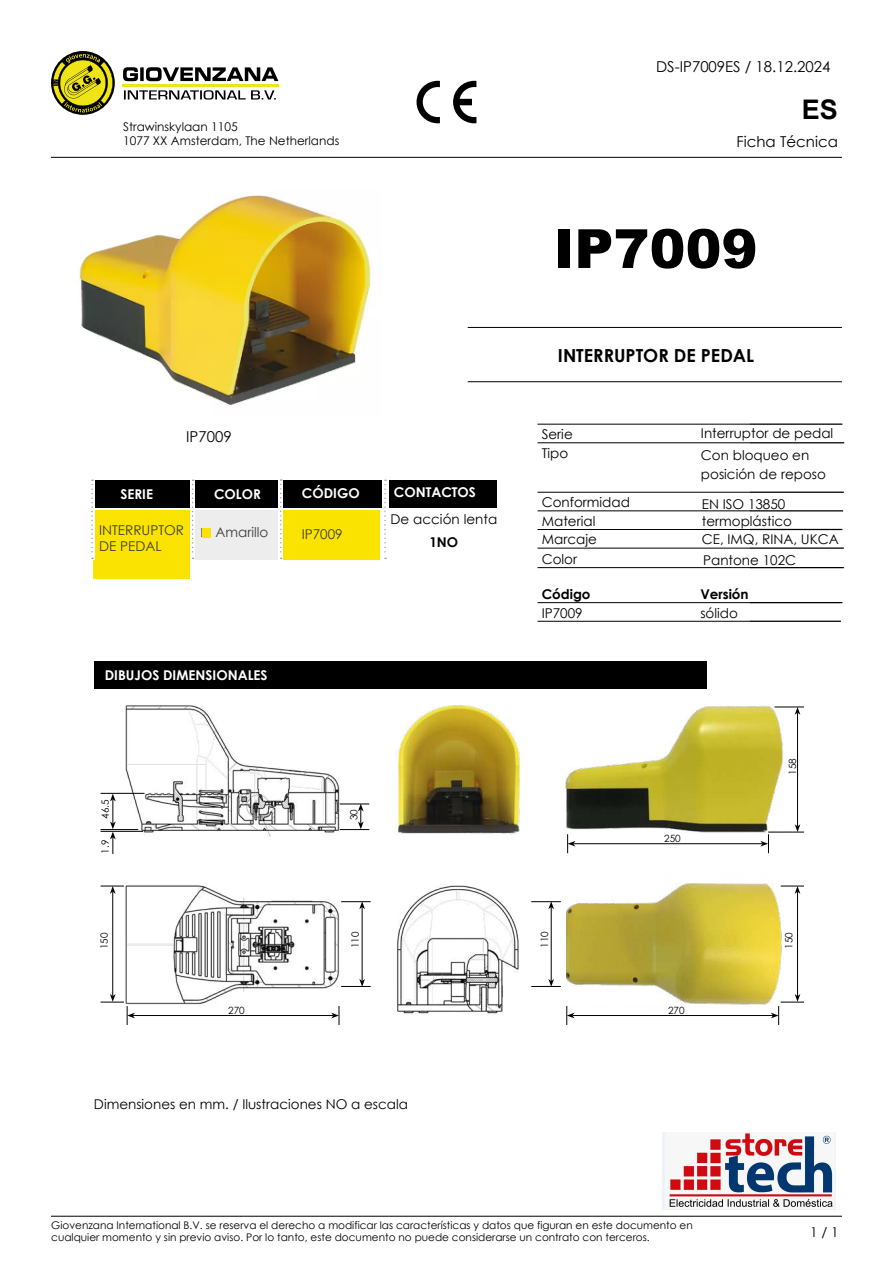
<style>
.page{position:relative;width:893px;height:1263px;background:#fff}
.page>*{position:absolute;margin:0;border:0;box-sizing:border-box;transform-origin:0 0}
.t1{font:900 54px "Arial";color:#000}
.t2{font:700 27px "Arial";color:#000}
.t3{font:700 18px "Century Gothic";color:#000}
.t4{font:15px "Century Gothic";color:#000}
.t5{font:13.5px/18.6px "Century Gothic";color:#000}
.t6{font:700 13.5px "Century Gothic";color:#fff}
.t7{font:13.5px/16.2px "Century Gothic";color:#3c3c3b}
.t8{font:700 13.5px "Century Gothic";color:#000}
.t9{font:700 13.5px "Century Gothic";color:#fff}
.t10{font:12px/14.4px "Century Gothic";color:#000}
.t11{font:10.5px/12.3px "Century Gothic";color:#000}
.t12{font:10.05px "Century Gothic";color:#000}
.s1{font-family:"Klavika"}
</style>
<div class="page">
<hr style="left:51px;top:157px;width:791px;height:1px;background:#000">
<hr style="left:122px;top:84px;width:157px;height:2px;background:#eee416">
<svg style="left:51px;top:51px;width:64px;height:64px"></svg>
<svg style="left:53px;top:54px;width:60px;height:59px;background:#a09b2e"></svg>
<svg style="left:123px;top:67px;width:155px;height:14px"></svg>
<svg style="left:124px;top:90px;width:152px;height:10px"></svg>
<hr style="left:51px;top:1216px;width:791px;height:1px;background:#000">
<svg style="left:416px;top:81px;width:24px;height:42px"></svg>
<svg style="left:453px;top:81px;width:23px;height:42px"></svg>
<hr style="left:468px;top:327px;width:374px;height:1px;background:#000">
<hr style="left:468px;top:381px;width:374px;height:1px;background:#000">
<hr style="left:537px;top:424px;width:213px;height:1px;background:#000">
<hr style="left:750px;top:424px;width:92px;height:1px;background:#000">
<hr style="left:537px;top:442px;width:213px;height:1px;background:#000">
<hr style="left:750px;top:442px;width:94px;height:1px;background:#000">
<hr style="left:537px;top:492px;width:213px;height:1px;background:#000">
<hr style="left:750px;top:492px;width:94px;height:1px;background:#000">
<hr style="left:537px;top:510px;width:213px;height:1px;background:#000">
<hr style="left:750px;top:511px;width:93px;height:1px;background:#000">
<hr style="left:537px;top:529px;width:213px;height:1px;background:#000">
<hr style="left:750px;top:529px;width:92px;height:1px;background:#000">
<hr style="left:537px;top:548px;width:213px;height:1px;background:#000">
<hr style="left:750px;top:548px;width:94px;height:1px;background:#000">
<hr style="left:537px;top:602px;width:213px;height:1px;background:#000">
<hr style="left:750px;top:602px;width:92px;height:1px;background:#000">
<hr style="left:537px;top:621px;width:213px;height:1px;background:#000">
<hr style="left:750px;top:621px;width:91px;height:1px;background:#000">
<div style="left:93px;top:480px;width:100px;height:27px;background:#000"></div>
<div style="left:192px;top:480px;width:88px;height:27px;background:#000"></div>
<div style="left:193px;top:510px;width:88px;height:49px;background:#ededed"></div>
<div style="left:281px;top:510px;width:99px;height:49px;background:#fbe300"></div>
<div style="left:93px;top:511px;width:97px;height:68px;background:#fbe300"></div>
<div style="left:281px;top:480px;width:100px;height:27px;background:#000"></div>
<hr style="left:90px;top:479px;width:4px;height:80px;background:#fff">
<svg style="left:91px;top:480px;width:2px;height:79px"></svg>
<hr style="left:191px;top:479px;width:4px;height:80px;background:#fff">
<svg style="left:192px;top:480px;width:2px;height:79px"></svg>
<hr style="left:279px;top:479px;width:4px;height:80px;background:#fff">
<svg style="left:280px;top:479px;width:2px;height:80px"></svg>
<svg style="left:384px;top:480px;width:2px;height:79px"></svg>
<hr style="left:537px;top:567px;width:213px;height:1px;background:#000">
<hr style="left:750px;top:567px;width:94px;height:1px;background:#000">
<div style="left:389px;top:480px;width:108px;height:27px;background:#000"></div>
<div style="left:95px;top:661px;width:612px;height:28px;background:#000"></div>
<img style="left:79px;top:195px;width:292px;height:210px">
<div style="left:202px;top:528px;width:9px;height:9px;background:#fbe300"></div>
<img style="left:116px;top:704px;width:231px;height:133px">
<img style="left:100px;top:882px;width:262px;height:123px">
<hr style="left:768px;top:832px;width:36px;height:1px;background:#000">
<hr style="left:774px;top:707px;width:30px;height:1px;background:#000">
<hr style="left:797px;top:713px;width:1px;height:113px;background:#000">
<svg style="left:795px;top:707px;width:5px;height:8px"></svg>
<svg style="left:795px;top:824px;width:5px;height:8px"></svg>
<hr style="left:573px;top:843px;width:189px;height:1px;background:#000">
<svg style="left:760px;top:834px;width:9px;height:19px"></svg>
<svg style="left:567px;top:834px;width:8px;height:19px"></svg>
<svg style="left:340px;top:804px;width:29px;height:26px"></svg>
<hr style="left:101px;top:793px;width:44px;height:1px;background:#000">
<hr style="left:101px;top:829px;width:37px;height:1px;background:#000">
<hr style="left:101px;top:831px;width:42px;height:1px;background:#000">
<svg style="left:110px;top:794px;width:6px;height:60px"></svg>
<hr style="left:341px;top:901px;width:30px;height:1px;background:#000">
<hr style="left:341px;top:986px;width:30px;height:1px;background:#000">
<hr style="left:362px;top:907px;width:1px;height:74px;background:#000">
<svg style="left:359px;top:901px;width:6px;height:8px"></svg>
<svg style="left:359px;top:979px;width:6px;height:7px"></svg>
<hr style="left:112px;top:892px;width:1px;height:104px;background:#000">
<svg style="left:101px;top:886px;width:23px;height:8px"></svg>
<hr style="left:133px;top:1015px;width:200px;height:1px;background:#000">
<svg style="left:331px;top:1006px;width:9px;height:19px"></svg>
<svg style="left:101px;top:994px;width:34px;height:31px"></svg>
<img style="left:398px;top:705px;width:122px;height:129px">
<img style="left:565px;top:705px;width:228px;height:128px">
<img style="left:566px;top:883px;width:224px;height:122px">
<img style="left:397px;top:885px;width:122px;height:130px">
<hr style="left:572px;top:1015px;width:201px;height:1px;background:#000">
<svg style="left:566px;top:1006px;width:9px;height:19px"></svg>
<hr style="left:797px;top:892px;width:1px;height:104px;background:#000">
<svg style="left:781px;top:886px;width:23px;height:8px"></svg>
<svg style="left:771px;top:994px;width:33px;height:31px"></svg>
<hr style="left:531px;top:901px;width:30px;height:1px;background:#000">
<hr style="left:531px;top:986px;width:30px;height:1px;background:#000">
<hr style="left:551px;top:907px;width:1px;height:74px;background:#000">
<svg style="left:548px;top:901px;width:6px;height:8px"></svg>
<svg style="left:548px;top:979px;width:6px;height:7px"></svg>
<img style="left:663px;top:1132px;width:173px;height:77px">
<p class="t10" style="left:123px;top:119px;width:218px">Strawinskylaan 1105<br>1077 XX Amsterdam, The Netherlands</p>
<p class="t4" style="left:186px;top:427px;width:47px">IP7009</p>
<p class="t9" style="left:120px;top:484px;width:34px">SERIE</p>
<p class="t6" style="left:214px;top:484px;width:48px">COLOR</p>
<p class="t7" style="left:99px;top:521px;width:171px">INTERRUPTOR <span class="s1">•</span> Amarillo<br>DE PEDAL</p>
<p class="t9" style="left:302px;top:483px;width:59px">CÓDIGO</p>
<p class="t7" style="left:302px;top:526px;width:42px">IP7009</p>
<p class="t6" style="left:394px;top:482px;width:84px">CONTACTOS</p>
<p class="t5" style="left:390px;top:510px;width:108px">De acción lenta</p>
<p class="t8" style="left:429px;top:532px;width:30px">1NO</p>
<p class="t6" style="left:105px;top:665px;width:164px">DIBUJOS DIMENSIONALES</p>
<p class="t12" style="left:98px;top:818px;width:21px;rotate:-90deg">46.5</p>
<p class="t12" style="left:347px;top:820px;width:13px;rotate:-90deg">30</p>
<p class="t12" style="left:98px;top:853px;width:15px;rotate:-90deg">1.9</p>
<p class="t12" style="left:97px;top:949px;width:18px;rotate:-90deg">150</p>
<p class="t12" style="left:348px;top:948px;width:18px;rotate:-90deg">110</p>
<p class="t4" style="left:656px;top:56px;width:176px">DS-IP7009ES / 18.12.2024</p>
<h2 class="t2" style="left:802px;top:90px;width:38px">ES</h2>
<p class="t4" style="left:736px;top:131px;width:103px">Ficha Técnica</p>
<h1 class="t1" style="left:553px;top:209px;width:206px">IP7009</h1>
<h3 class="t3" style="left:558px;top:341px;width:198px">INTERRUPTOR DE PEDAL</h3>
<p class="t5" style="left:542px;top:425px;width:33px">Serie<br>Tipo</p>
<p class="t5" style="left:542px;top:493px;width:90px">Conformidad<br>Material<br>Marcaje</p>
<p class="t5" style="left:701px;top:421px;width:134px;line-height:22.6px">Interruptor de pedal<br>Con bloqueo en</p>
<p class="t5" style="left:701px;top:465px;width:126px">posición de reposo</p>
<p class="t5" style="left:702px;top:495px;width:138px;line-height:17.2px">EN ISO 13850 termoplástico<br>CE, IMQ, RINA, UKCA</p>
<p class="t5" style="left:542px;top:549px;width:37px">Color</p>
<p class="t5" style="left:703px;top:550px;width:95px">Pantone 102C</p>
<p class="t8" style="left:542px;top:584px;width:50px">Código</p>
<p class="t8" style="left:700px;top:584px;width:50px">Versión</p>
<p class="t5" style="left:542px;top:603px;width:42px">IP7009</p>
<p class="t5" style="left:700px;top:603px;width:39px">sólido</p>
<p class="t12" style="left:664px;top:832px;width:18px">250</p>
<p class="t12" style="left:785px;top:774px;width:18px;rotate:-90deg">158</p>
<p class="t12" style="left:537px;top:948px;width:18px;rotate:-90deg">110</p>
<p class="t12" style="left:782px;top:949px;width:18px;rotate:-90deg">150</p>
<p class="t12" style="left:228px;top:1003px;width:18px">270</p>
<p class="t12" style="left:668px;top:1003px;width:18px">270</p>
<p class="t5" style="left:94px;top:1095px;width:316px">Dimensiones en mm. / Ilustraciones NO a escala</p>
<p class="t11" style="left:51px;top:1219px;width:643px">Giovenzana International B.V. se reserva el derecho a modificar las características y datos que figuran en este documento en cualquier momento y sin previo aviso. Por lo tanto, este documento no puede considerarse un contrato con terceros.</p>
<p class="t5" style="left:810px;top:1222px;width:30px">1 / 1</p>
</div>
